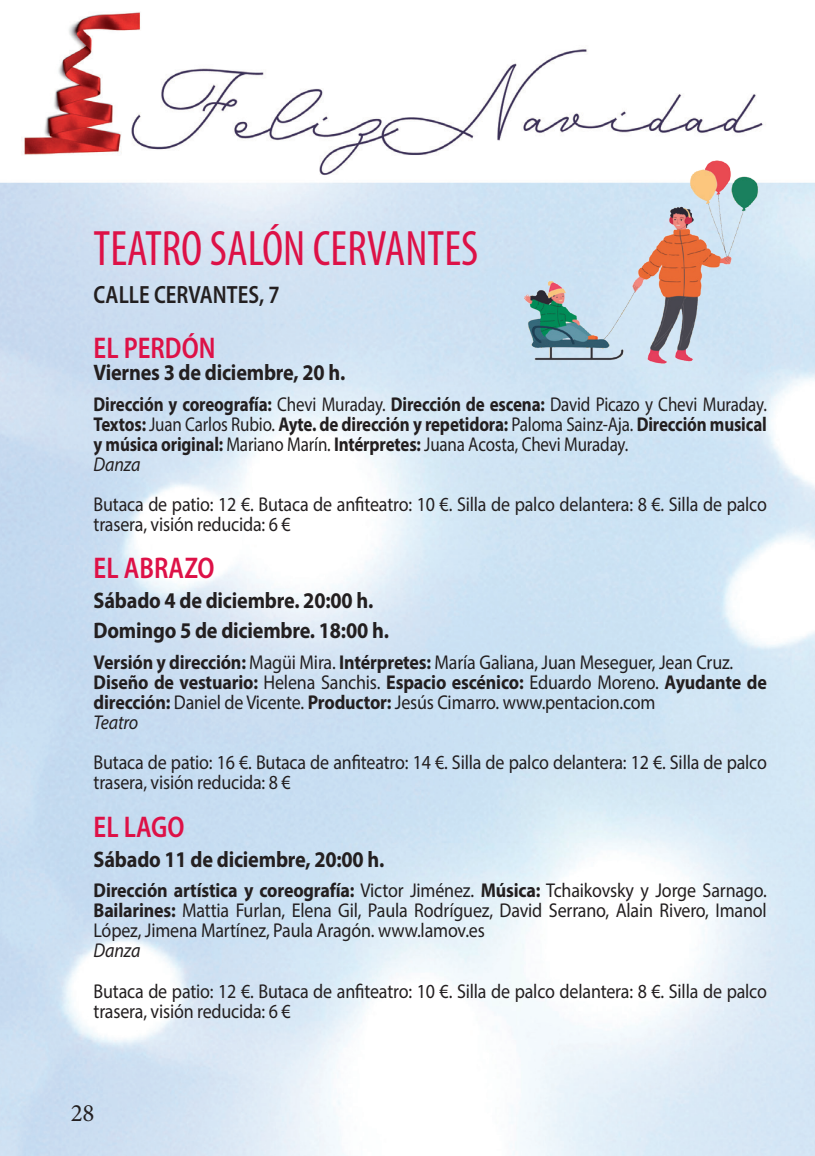
<style>
.page{position:relative;width:815px;height:1156px;background:#fff}
.page>*{position:absolute;margin:0;border:0;box-sizing:border-box;transform-origin:0 0}
.TÍTULOS{font:condensed 50px "Myriad Pro";color:#dd1147;scale:.95 1}
.CUERPO_NORMAL{font:600 semi-condensed 30px "Myriad Pro";color:#dd1147;scale:.9 1}
.TÍTULOS-2{font:600 semi-condensed 30px "Myriad Pro";color:#dd1147;scale:.9 1}
.TÍTULOS-3{font:600 semi-condensed 25px "Myriad Pro";color:#231f20;scale:.9 1}
.t1{font:25px "Minion Pro";color:#231f20}
.CUERPO_NORMAL-2{font:700 22.5px "Myriad Pro";letter-spacing:-.01em;color:#231f20;scale:.9 1}
.CUERPO_NORMAL-3{font:20px/20px "Myriad Pro";letter-spacing:-.01em;color:#231f20;scale:.9 1}
.CUERPO_NORMAL-4{font:700 20px/20px "Myriad Pro";letter-spacing:-.01em;color:#231f20;text-align:justify;scale:.85 1}
.CUERPO_NORMAL-5{font:italic 20px "Myriad Pro";letter-spacing:-.01em;color:#231f20;scale:.9 1}
.s1{font-weight:400}
.s2{font-weight:700}
</style>
<div class="page">
<img style="left:0;top:12px;width:815px;height:1143px">
<img style="left:521px;top:145px;width:248px;height:229px">
<p class="TÍTULOS" style="left:94px;top:218px;width:406px">TEATRO SALÓN CERVANTES</p>
<p class="TÍTULOS-3" style="left:94px;top:278px;width:208px">CALLE CERVANTES, 7</p>
<p class="TÍTULOS-2" style="left:94px;top:328px;width:137px">EL PERDÓN</p>
<p class="CUERPO_NORMAL-2" style="left:94px;top:358px;width:281px">Viernes 3 de diciembre, 20 h.</p>
<p class="CUERPO_NORMAL-4" style="left:94px;top:393px;width:794px">Dirección y coreografía: <span class="s1">Chevi Muraday.</span> Dirección de escena: <span class="s1">David Picazo y Chevi Muraday.<br></span>Textos: <span class="s1">Juan Carlos Rubio.</span> Ayte. de dirección y repetidora: <span class="s1">Paloma Sainz-Aja.</span> Dirección musical y música original: <span class="s1">Mariano Marín.</span> Intérpretes: <span class="s1">Juana Acosta, Chevi Muraday.</span></p>
<p class="CUERPO_NORMAL-5" style="left:94px;top:451px;width:54px">Danza</p>
<p class="CUERPO_NORMAL-3" style="left:94px;top:493px;width:750px">Butaca de patio: 12 €. Butaca de anfiteatro: 10 €. Silla de palco delantera: 8 €. Silla de palco trasera, visión reducida: 6 €</p>
<p class="CUERPO_NORMAL" style="left:94px;top:549px;width:136px">EL ABRAZO</p>
<p class="CUERPO_NORMAL-2" style="left:94px;top:586px;width:312px">Sábado 4 de diciembre. 20:00 h.</p>
<p class="CUERPO_NORMAL-2" style="left:94px;top:616px;width:330px">Domingo 5 de diciembre. 18:00 h.</p>
<p class="CUERPO_NORMAL-3" style="left:94px;top:652px;width:712px"><span class="s2">Versión y dirección:</span> Magüi Mira. <span class="s2">Intérpretes:</span> María Galiana, Juan Meseguer, Jean Cruz.</p>
<p class="CUERPO_NORMAL-3" style="left:94px;top:672px;width:750px"><span class="s2">Diseño de vestuario:</span> Helena Sanchis. <span class="s2">Espacio escénico:</span> Eduardo Moreno. <span class="s2">Ayudante de dirección:</span> Daniel de Vicente. <span class="s2">Productor:</span> Jesús Cimarro. www.pentacion.com</p>
<p class="CUERPO_NORMAL-5" style="left:94px;top:710px;width:51px">Teatro</p>
<p class="CUERPO_NORMAL-3" style="left:94px;top:752px;width:750px">Butaca de patio: 16 €. Butaca de anfiteatro: 14 €. Silla de palco delantera: 12 €. Silla de palco trasera, visión reducida: 8 €</p>
<p class="CUERPO_NORMAL" style="left:94px;top:807px;width:103px">EL LAGO</p>
<p class="CUERPO_NORMAL-2" style="left:94px;top:844px;width:325px">Sábado 11 de diciembre, 20:00 h.</p>
<p class="CUERPO_NORMAL-3" style="left:94px;top:880px;width:750px;text-align:justify"><span class="s2">Dirección artística y coreografía:</span> Victor Jiménez. <span class="s2">Música:</span> Tchaikovsky y Jorge Sarnago.<br><span class="s2">Bailarines:</span> Mattia Furlan, Elena Gil, Paula Rodríguez, David Serrano, Alain Rivero, Imanol López, Jimena Martínez, Paula Aragón. www.lamov.es</p>
<p class="CUERPO_NORMAL-5" style="left:94px;top:938px;width:54px">Danza</p>
<p class="CUERPO_NORMAL-3" style="left:94px;top:980px;width:750px">Butaca de patio: 12 €. Butaca de anfiteatro: 10 €. Silla de palco delantera: 8 €. Silla de palco trasera, visión reducida: 6 €</p>
<p class="t1" style="left:71px;top:1095px;width:25px">28</p>
</div>
